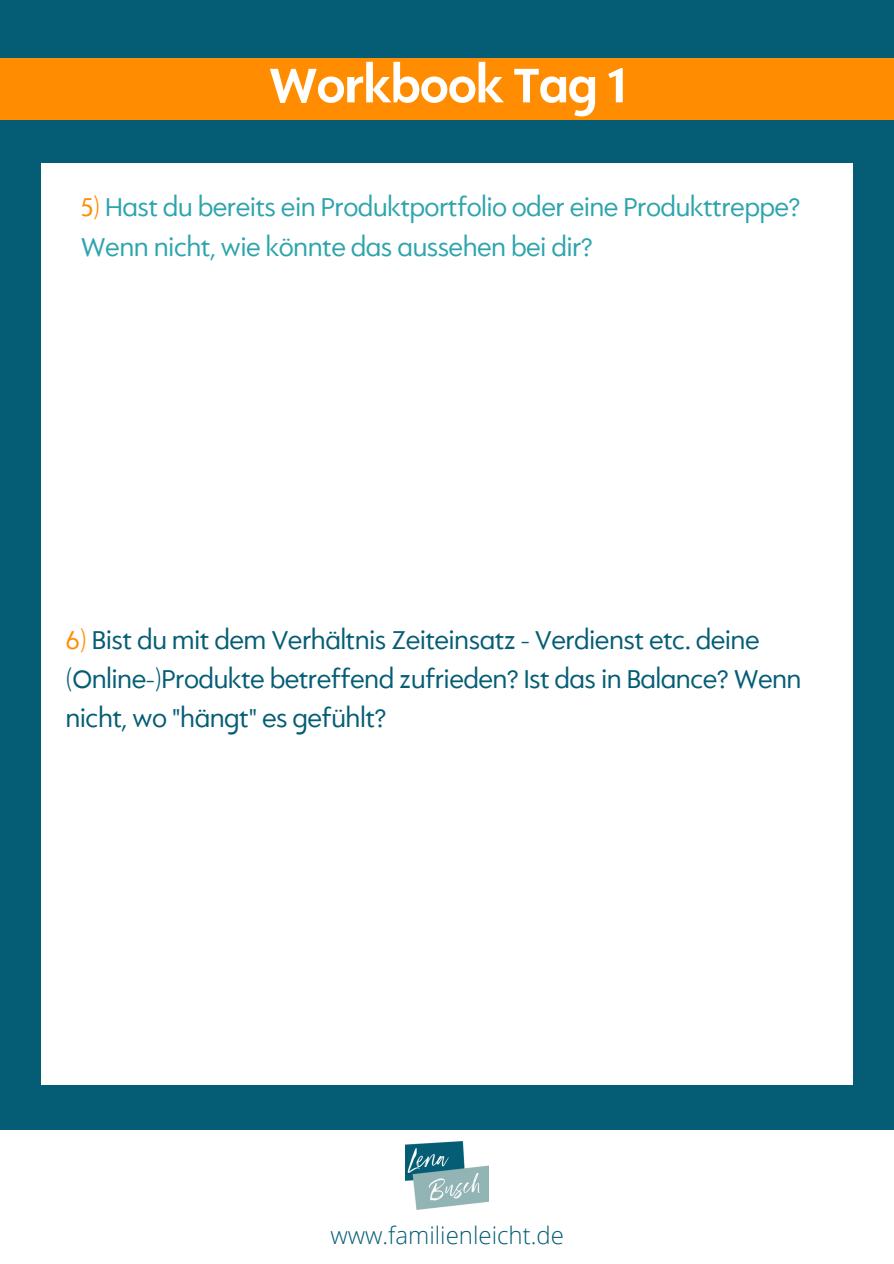
<style>
.page{position:relative;width:894px;height:1264px;background:#fff}
.page>*{position:absolute;margin:0;border:0;box-sizing:border-box;transform-origin:0 0}
.t1{font:54px "PGF Now Medium";color:#fff}
.t2{font:28.5px/39.5px "PGF Now Book";color:#055d75}
.t3{font:28.5px/39.5px "PGF Now Book";color:#2da4ad}
.t4{font:300 24px "Open Sans";color:#055d75}
.s1{color:#ff8c01}
</style>
<div class="page">
<div style="left:0;top:0;width:893px;height:1129px;background:#055d75"></div>
<div style="left:0;top:58px;width:893px;height:62px;background:#ff8c01"></div>
<div style="left:42px;top:164px;width:810px;height:921px;background:#fff"></div>
<img style="left:406px;top:1141px;width:82px;height:67px">
<p class="t1" style="left:269px;top:62px;width:357px">Workbook Tag 1</p>
<p class="t3" style="left:81px;top:189px;width:720px"><span class="s1">5)</span> Hast du bereits ein Produktportfolio oder eine Produkttreppe?<br>Wenn nicht, wie könnte das aussehen bei dir?</p>
<p class="t2" style="left:66px;top:621px;width:737px"><span class="s1">6)</span> Bist du mit dem Verhältnis Zeiteinsatz - Verdienst etc. deine (Online-)Produkte betreffend zufrieden? Ist das in Balance? Wenn nicht, wo "hängt" es gefühlt?</p>
<p class="t4" style="left:330px;top:1218px;width:235px">www.familienleicht.de</p>
</div>
